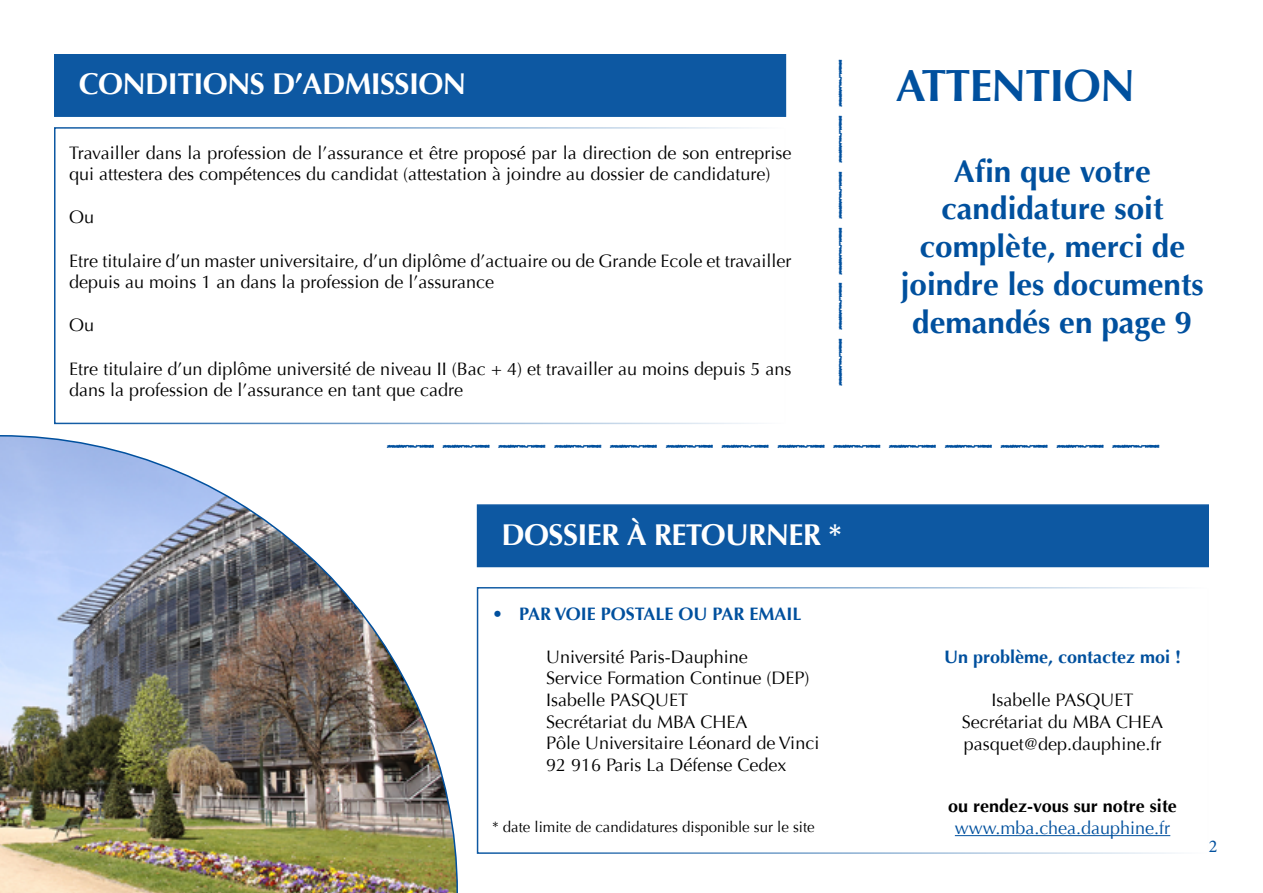
<style>
.page{position:relative;width:1263px;height:893px;background:#fff}
.page>*{position:absolute;margin:0;border:0;box-sizing:border-box;transform-origin:0 0}
.t1{font:46.5px "Papyrus";color:#00509e}
.t2{font:700 45px "Optima";letter-spacing:-.02em;color:#00509e}
.t3{font:700 31.5px/37.8px "Optima";color:#00509e;text-align:center}
.t4{font:700 30px "Optima";letter-spacing:-.02em;color:#fff}
.t5{font:18px/21.6px "Optima";color:#000}
.t6{font:700 18px "Optima";color:#00509e}
.t7{font:700 18px "Optima";color:#000}
.t8{font:18px "Optima";color:#00509e}
.t9{font:18px "Minion Pro";color:#00509e}
.t10{font:15px "Optima";color:#000}
</style>
<div class="page">
<div style="left:54px;top:54px;width:732px;height:63px;background:#0d58a2;border:2px solid #00509e"></div>
<img style="left:0;top:435px;width:458px;height:458px">
<div style="left:477px;top:504px;width:732px;height:63px;background:#0d58a2;border:2px solid #00509e"></div>
<hr style="left:955px;top:835px;width:215px;height:1px;background:#00509e">
<p class="t4" style="left:79px;top:67px;width:389px">CONDITIONS D’ADMISSION</p>
<p class="t5" style="left:69px;top:142px;width:724px">Travailler dans la profession de l’assurance et être proposé par la direction de son entreprise qui attestera des compétences du candidat (attestation à joindre au dossier de candidature)</p>
<p class="t5" style="left:69px;top:207px;width:27px">Ou</p>
<p class="t5" style="left:69px;top:250px;width:724px">Etre titulaire d’un master universitaire, d’un diplôme d’actuaire ou de Grande Ecole et travailler depuis au moins 1 an dans la profession de l’assurance</p>
<p class="t5" style="left:69px;top:315px;width:27px">Ou</p>
<p class="t5" style="left:69px;top:358px;width:724px">Etre titulaire d’un diplôme université de niveau II (Bac + 4) et travailler au moins depuis 5 ans dans la profession de l’assurance en tant que cadre</p>
<p class="t1" style="left:827px;top:54px;width:28px">|</p>
<p class="t1" style="left:827px;top:110px;width:28px">|</p>
<p class="t1" style="left:827px;top:166px;width:28px">|</p>
<p class="t1" style="left:827px;top:221px;width:28px">|</p>
<p class="t1" style="left:827px;top:277px;width:28px">|</p>
<p class="t1" style="left:827px;top:333px;width:28px">|</p>
<p class="t2" style="left:896px;top:59px;width:241px">ATTENTION</p>
<p class="t3" style="left:901px;top:152px;width:304px">Afin que votre candidature soit complète, merci de joindre les documents demandés en page 9</p>
<p class="t1" style="left:440px;top:433px;width:28px;rotate:90deg">|</p>
<p class="t1" style="left:496px;top:433px;width:28px;rotate:90deg">|</p>
<p class="t1" style="left:551px;top:433px;width:28px;rotate:90deg">|</p>
<p class="t1" style="left:607px;top:433px;width:28px;rotate:90deg">|</p>
<p class="t1" style="left:663px;top:433px;width:28px;rotate:90deg">|</p>
<p class="t1" style="left:719px;top:433px;width:28px;rotate:90deg">|</p>
<p class="t1" style="left:775px;top:433px;width:28px;rotate:90deg">|</p>
<p class="t1" style="left:830px;top:433px;width:28px;rotate:90deg">|</p>
<p class="t1" style="left:886px;top:433px;width:28px;rotate:90deg">|</p>
<p class="t1" style="left:942px;top:433px;width:28px;rotate:90deg">|</p>
<p class="t1" style="left:998px;top:433px;width:28px;rotate:90deg">|</p>
<p class="t1" style="left:1054px;top:433px;width:28px;rotate:90deg">|</p>
<p class="t1" style="left:1109px;top:433px;width:28px;rotate:90deg">|</p>
<p class="t1" style="left:1165px;top:433px;width:28px;rotate:90deg">|</p>
<p class="t4" style="left:501px;top:517px;width:342px">DOSSIER À RETOURNER *</p>
<p class="t6" style="left:492px;top:603px;width:311px">• PAR VOIE POSTALE OU PAR EMAIL</p>
<p class="t5" style="left:546px;top:646px;width:203px">Université Paris-Dauphine</p>
<p class="t5" style="left:546px;top:668px;width:265px">Service Formation Continue (DEP)</p>
<p class="t5" style="left:546px;top:689px;width:144px">Isabelle PASQUET</p>
<p class="t5" style="left:546px;top:711px;width:203px">Secrétariat du MBA CHEA</p>
<p class="t5" style="left:546px;top:732px;width:275px">Pôle Universitaire Léonard de Vinci</p>
<p class="t5" style="left:546px;top:754px;width:242px">92 916 Paris La Défense Cedex</p>
<p class="t10" style="left:492px;top:818px;width:324px">* date limite de candidatures disponible sur le site</p>
<p class="t6" style="left:944px;top:646px;width:239px">Un problème, contactez moi !</p>
<p class="t5" style="left:991px;top:690px;width:144px">Isabelle PASQUET</p>
<p class="t5" style="left:962px;top:711px;width:203px">Secrétariat du MBA CHEA</p>
<p class="t5" style="left:964px;top:733px;width:199px">pasquet@dep.dauphine.fr</p>
<p class="t7" style="left:948px;top:796px;width:230px">ou rendez-vous sur notre site</p>
<p class="t8" style="left:955px;top:817px;width:217px">www.mba.chea.dauphine.fr</p>
<p class="t9" style="left:1209px;top:834px;width:10px">2</p>
</div>
